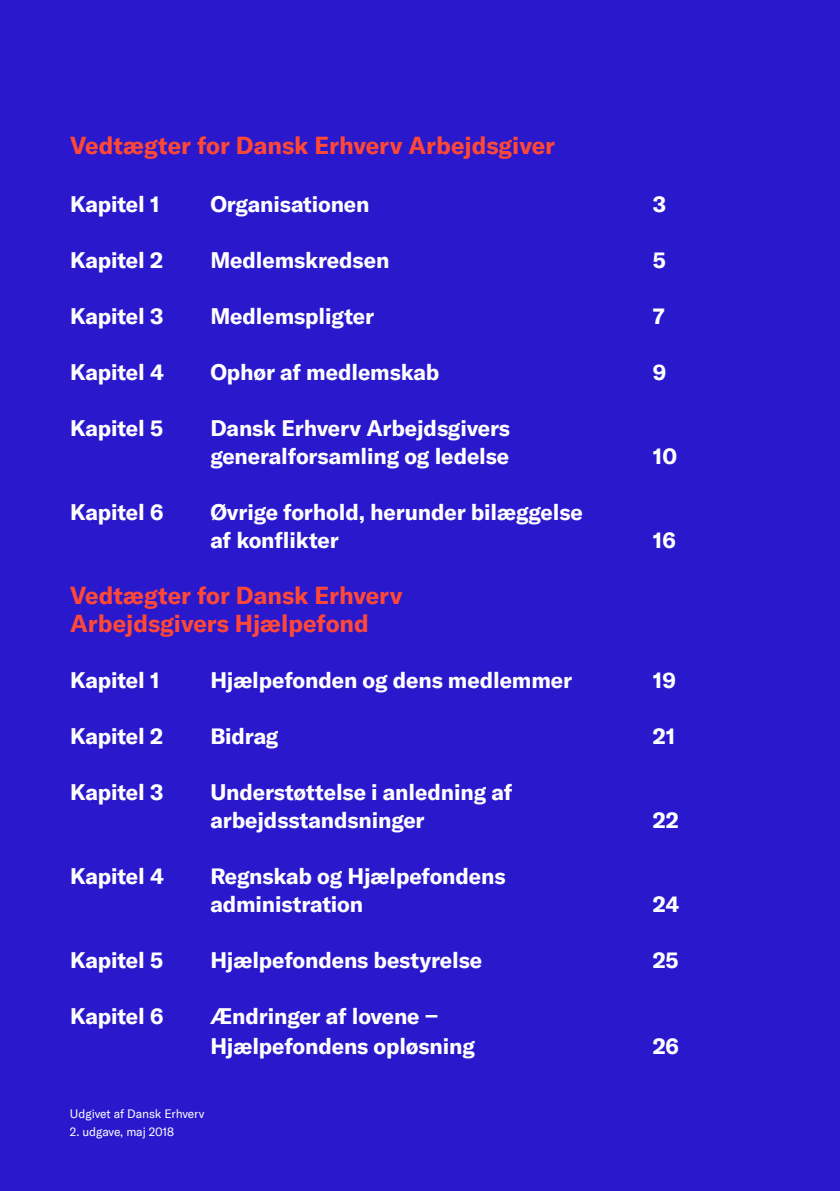
<style>
.page{position:relative;width:840px;height:1191px;background:#fff}
.page>*{position:absolute;margin:0;border:0;box-sizing:border-box;transform-origin:0 0}
.t1{font:700 24px/28px "GT America";color:#ff4835}
.t2{font:700 22px/28px "GT America";letter-spacing:-.005em;color:#fff}
.t3{font:12px "GT America";letter-spacing:-.005em;color:#fff}
</style>
<div class="page">
<div style="left:0;top:0;width:839px;height:1191px;background:#2a18cc"></div>
<p class="t1" style="left:70px;top:131px;width:486px">Vedtægter for Dansk Erhverv Arbejdsgiver</p>
<p class="t2" style="left:70px;top:190px;width:91px">Kapitel 1</p>
<p class="t2" style="left:210px;top:190px;width:161px">Organisationen</p>
<p class="t2" style="left:652px;top:190px;width:15px">3</p>
<p class="t2" style="left:70px;top:246px;width:94px">Kapitel 2</p>
<p class="t2" style="left:210px;top:246px;width:180px">Medlemskredsen</p>
<p class="t2" style="left:652px;top:246px;width:15px">5</p>
<p class="t2" style="left:70px;top:302px;width:95px">Kapitel 3</p>
<p class="t2" style="left:210px;top:302px;width:165px">Medlemspligter</p>
<p class="t2" style="left:652px;top:302px;width:13px">7</p>
<p class="t2" style="left:70px;top:358px;width:95px">Kapitel 4</p>
<p class="t2" style="left:210px;top:358px;width:230px">Ophør af medlemskab</p>
<p class="t2" style="left:652px;top:358px;width:15px">9</p>
<p class="t2" style="left:70px;top:414px;width:94px">Kapitel 5</p>
<p class="t2" style="left:210px;top:414px;width:301px">Dansk Erhverv Arbejdsgivers generalforsamling og ledelse</p>
<p class="t2" style="left:652px;top:442px;width:26px">10</p>
<p class="t2" style="left:70px;top:498px;width:95px">Kapitel 6</p>
<p class="t2" style="left:210px;top:498px;width:374px">Øvrige forhold, herunder bilæggelse af konflikter</p>
<p class="t2" style="left:652px;top:526px;width:24px">16</p>
<p class="t1" style="left:70px;top:581px;width:334px">Vedtægter for Dansk Erhverv<br>Arbejdsgivers Hjælpefond</p>
<p class="t2" style="left:70px;top:666px;width:91px">Kapitel 1</p>
<p class="t2" style="left:210px;top:666px;width:363px">Hjælpefonden og dens medlemmer</p>
<p class="t2" style="left:652px;top:666px;width:24px">19</p>
<p class="t2" style="left:70px;top:722px;width:94px">Kapitel 2</p>
<p class="t2" style="left:210px;top:722px;width:70px">Bidrag</p>
<p class="t2" style="left:652px;top:722px;width:24px">21</p>
<p class="t2" style="left:70px;top:778px;width:95px">Kapitel 3</p>
<p class="t2" style="left:210px;top:778px;width:303px">Understøttelse i anledning af arbejdsstandsninger</p>
<p class="t2" style="left:652px;top:806px;width:27px">22</p>
<p class="t2" style="left:70px;top:862px;width:95px">Kapitel 4</p>
<p class="t2" style="left:210px;top:862px;width:296px">Regnskab og Hjælpefondens administration</p>
<p class="t2" style="left:652px;top:890px;width:28px">24</p>
<p class="t2" style="left:70px;top:946px;width:94px">Kapitel 5</p>
<p class="t2" style="left:210px;top:946px;width:273px">Hjælpefondens bestyrelse</p>
<p class="t2" style="left:652px;top:946px;width:27px">25</p>
<p class="t2" style="left:70px;top:1002px;width:95px">Kapitel 6</p>
<p class="t2" style="left:210px;top:1001px;width:266px;line-height:30px">Ændringer af lovene –<br>Hjælpefondens opløsning</p>
<p class="t2" style="left:652px;top:1032px;width:27px">26</p>
<p class="t3" style="left:70px;top:1106px;width:136px">Udgivet af Dansk Erhverv</p>
<p class="t3" style="left:70px;top:1124px;width:106px">2. udgave, maj 2018</p>
</div>
